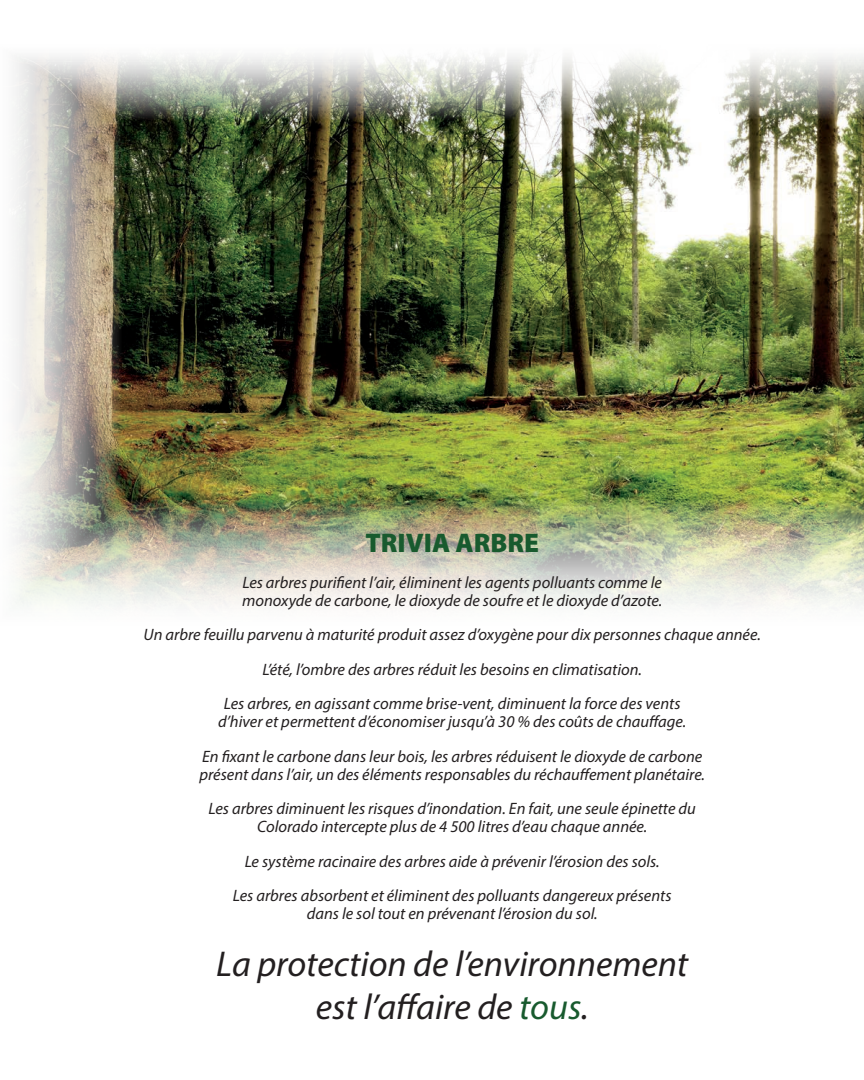
<style>
.page{position:relative;width:864px;height:1080px;background:#fff}
.page>*{position:absolute;margin:0;border:0;box-sizing:border-box;transform-origin:0 0}
.t1{font:italic 36px/43.2px "Myriad Pro";color:#231f20;text-align:center}
.t2{font:900 27px "Myriad Pro";color:#185a2e}
.t3{font:italic 16.5px/18px "Myriad Pro";color:#231f20;text-align:center}
.s1{color:#185a2e}
</style>
<div class="page">
<img style="left:15px;top:56px;width:849px;height:550px">
<p class="t2" style="left:365px;top:524px;width:175px">TRIVIA ARBRE</p>
<p class="t3" style="left:242px;top:573px;width:422px;text-align:left">Les arbres purifient l’air, éliminent les agents polluants comme le monoxyde de carbone, le dioxyde de soufre et le dioxyde d’azote.</p>
<p class="t3" style="left:144px;top:625px;width:619px">Un arbre feuillu parvenu à maturité produit assez d’oxygène pour dix personnes chaque année.</p>
<p class="t3" style="left:262px;top:660px;width:381px">L’été, l’ombre des arbres réduit les besoins en climatisation.</p>
<p class="t3" style="left:218px;top:694px;width:470px">Les arbres, en agissant comme brise-vent, diminuent la force des vents d’hiver et permettent d’économiser jusqu’à 30 % des coûts de chauffage.</p>
<p class="t3" style="left:199px;top:747px;width:507px;text-align:left">En fixant le carbone dans leur bois, les arbres réduisent le dioxyde de carbone présent dans l’air, un des éléments responsables du réchauffement planétaire.</p>
<p class="t3" style="left:209px;top:799px;width:489px">Les arbres diminuent les risques d’inondation. En fait, une seule épinette du<br>Colorado intercepte plus de 4 500 litres d’eau chaque année.</p>
<p class="t3" style="left:245px;top:852px;width:416px">Le système racinaire des arbres aide à prévenir l’érosion des sols.</p>
<p class="t3" style="left:233px;top:886px;width:440px">Les arbres absorbent et éliminent des polluants dangereux présents dans le sol tout en prévenant l’érosion du sol.</p>
<p class="t1" style="left:216px;top:942px;width:473px">La protection de l’environnement est l’affaire de <span class="s1">tous</span>.</p>
</div>
